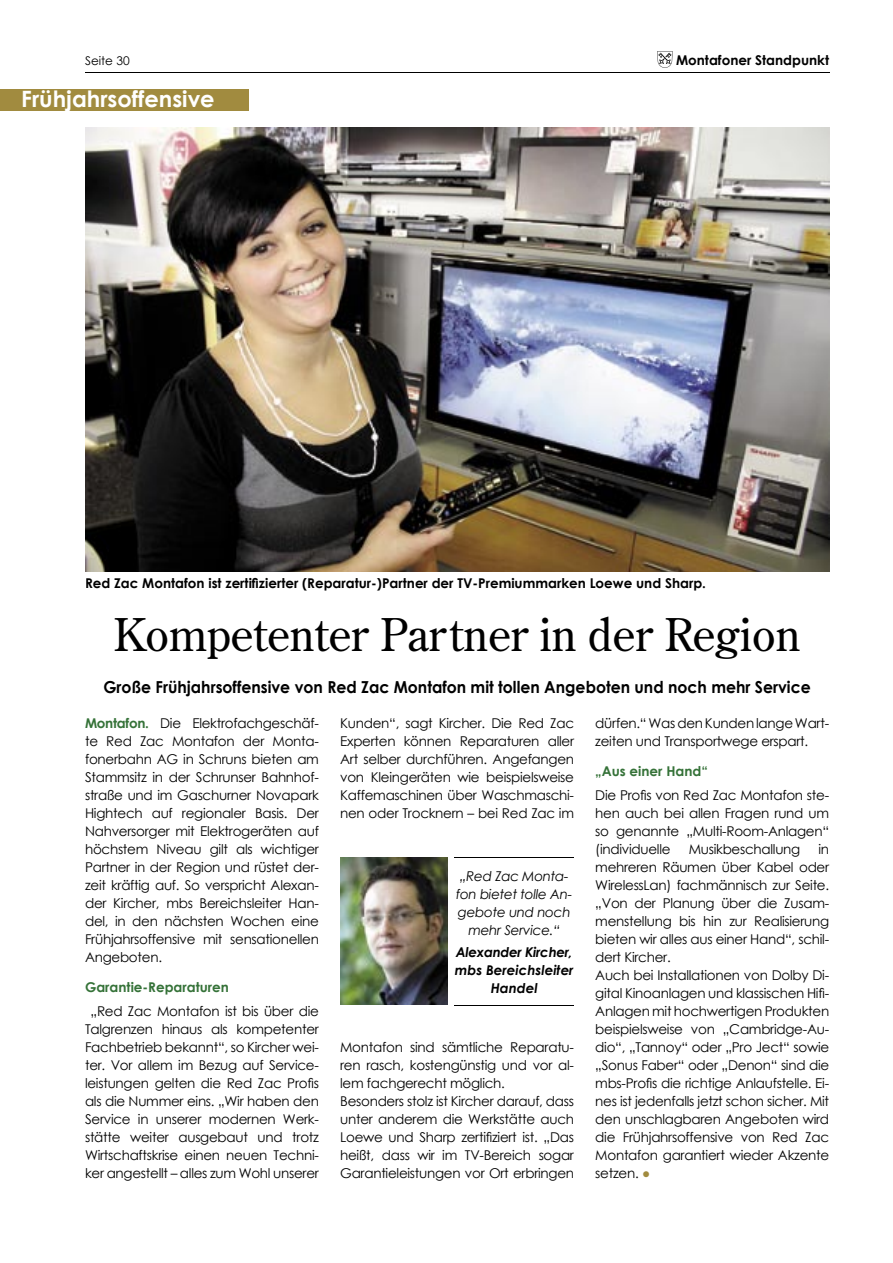
<style>
.page{position:relative;width:893px;height:1263px;background:#fff}
.page>*{position:absolute;margin:0;border:0;box-sizing:border-box;transform-origin:0 0}
.t1{font:45px "Century Old Style";color:#000}
.t2{font:700 22.5px "Century Gothic";color:#fff}
.t3{font:700 16.5px "Century Gothic";color:#000;scale:.95 1}
.t4{font:13.5px/18px "Century Gothic";letter-spacing:-.02em;color:#000;text-align:justify}
.t5{font:700 13.5px "Century Gothic";color:#000}
.t6{font:italic 13.5px/18px "Century Gothic";letter-spacing:-.02em;color:#000;text-align:center}
.t7{font:italic 700 13.5px/18px "Century Gothic";color:#000;text-align:center}
.t8{font:700 13.5px "Century Gothic";color:#357238}
.t9{font:12px "Century Gothic";color:#000}
.s1{font-weight:700;color:#357238}
.s2{color:#a18b3f}
</style>
<div class="page">
<svg style="left:657px;top:51px;width:16px;height:17px"></svg>
<hr style="left:85px;top:72px;width:744px;height:1px;background:#000">
<img style="left:340px;top:858px;width:107px;height:147px">
<hr style="left:455px;top:857px;width:119px;height:1px;background:#000">
<hr style="left:455px;top:1005px;width:119px;height:1px;background:#000">
<img style="left:85px;top:128px;width:744px;height:444px">
<div style="left:0;top:89px;width:249px;height:21px;background:#a18b3f"></div>
<p class="t9" style="left:85px;top:52px;width:46px">Seite 30</p>
<p class="t5" style="left:676px;top:50px;width:155px">Montafoner Standpunkt</p>
<h2 class="t2" style="left:21px;top:82px;width:195px">Frühjahrsoffensive</h2>
<p class="t5" style="left:85px;top:573px;width:622px">Red Zac Montafon ist zertifizierter (Reparatur-)Partner der TV-Premiummarken Loewe und Sharp.</p>
<h1 class="t1" style="left:114px;top:605px;width:688px">Kompetenter Partner in der Region</h1>
<p class="t3" style="left:103px;top:674px;width:746px">Große Frühjahrsoffensive von Red Zac Montafon mit tollen Angeboten und noch mehr Service</p>
<p class="t4" style="left:85px;top:714px;width:235px"><span class="s1">Montafon.</span> Die Elektrofachgeschäf&shy;te Red Zac Montafon der Monta&shy;fonerbahn AG in Schruns bieten am Stammsitz in der Schrunser Bahnhof&shy;straße und im Gaschurner Novapark Hightech auf regionaler Basis. Der Nahversorger mit Elektrogeräten auf höchstem Niveau gilt als wichtiger Partner in der Region und rüstet der&shy;zeit kräftig auf. So verspricht Alexan&shy;der Kircher, mbs Bereichsleiter Han&shy;del, in den nächsten Wochen eine Frühjahrsoffensive mit sensationellen Angeboten.</p>
<p class="t8" style="left:85px;top:977px;width:145px">Garantie-Reparaturen</p>
<p class="t4" style="left:85px;top:1002px;width:235px;text-align:center">„Red Zac Montafon ist bis über die Talgrenzen hinaus als kompetenter Fachbetrieb bekannt“, so Kircher wei&shy;ter. Vor allem im Bezug auf Service&shy;leistungen gelten die Red Zac Profis als die Nummer eins. „Wir haben den Service in unserer modernen Werk&shy;stätte weiter ausgebaut und trotz Wirtschaftskrise einen neuen Techni&shy;ker angestellt – alles zum Wohl unserer</p>
<p class="t4" style="left:340px;top:714px;width:235px">Kunden“, sagt Kircher. Die Red Zac Experten können Reparaturen aller Art selber durchführen. Angefangen von Kleingeräten wie beispielsweise Kaffemaschinen über Waschmaschi&shy;nen oder Trocknern – bei Red Zac im</p>
<p class="t6" style="left:456px;top:866px;width:118px">„Red Zac Monta&shy;fon bietet tolle An&shy;gebote und noch mehr Service.“</p>
<p class="t7" style="left:455px;top:942px;width:120px">Alexander Kircher, mbs Bereichsleiter<br>Handel</p>
<p class="t4" style="left:340px;top:1037px;width:235px;text-align:left">Montafon sind sämtliche Reparatu&shy;ren rasch, kostengünstig und vor al&shy;lem fachgerecht möglich.<br>Besonders stolz ist Kircher darauf, dass unter anderem die Werkstätte auch Loewe und Sharp zertifiziert ist. „Das heißt, dass wir im TV-Bereich sogar Garantieleistungen vor Ort erbringen</p>
<p class="t4" style="left:595px;top:714px;width:235px">dürfen.“ Was den Kunden lange Wart&shy;zeiten und Transportwege erspart.</p>
<p class="t8" style="left:595px;top:761px;width:114px">„Aus einer Hand“</p>
<p class="t4" style="left:595px;top:786px;width:235px">Die Profis von Red Zac Montafon ste&shy;hen auch bei allen Fragen rund um so genannte „Multi-Room-Anlagen“ (individuelle</p>
<p class="t4" style="left:595px;top:840px;width:235px;text-align:left;text-indent:223px">in mehreren Räumen über Kabel oder<br>WirelessLan) fachmännisch zur Seite. „Von der Planung über die Zusam&shy;menstellung bis hin zur Realisierung bieten wir alles aus einer Hand“, schil&shy;dert Kircher.<br>Auch bei Installationen von Dolby Di&shy;gital Kinoanlagen und klassischen Hifi-<br>Anlagen mit hochwertigen Produkten beispielsweise von „Cambridge-Au&shy;dio“, „Tannoy“ oder „Pro Ject“ sowie „Sonus Faber“ oder „Denon“ sind die mbs-Profis die richtige Anlaufstelle. Ei&shy;nes ist jedenfalls jetzt schon sicher. Mit den unschlagbaren Angeboten wird die Frühjahrsoffensive von Red Zac<br>Montafon garantiert wieder Akzente setzen. <span class="s2">●</span></p>
<p class="t4" style="left:689px;top:840px;width:113px">Musikbeschallung</p>
</div>
